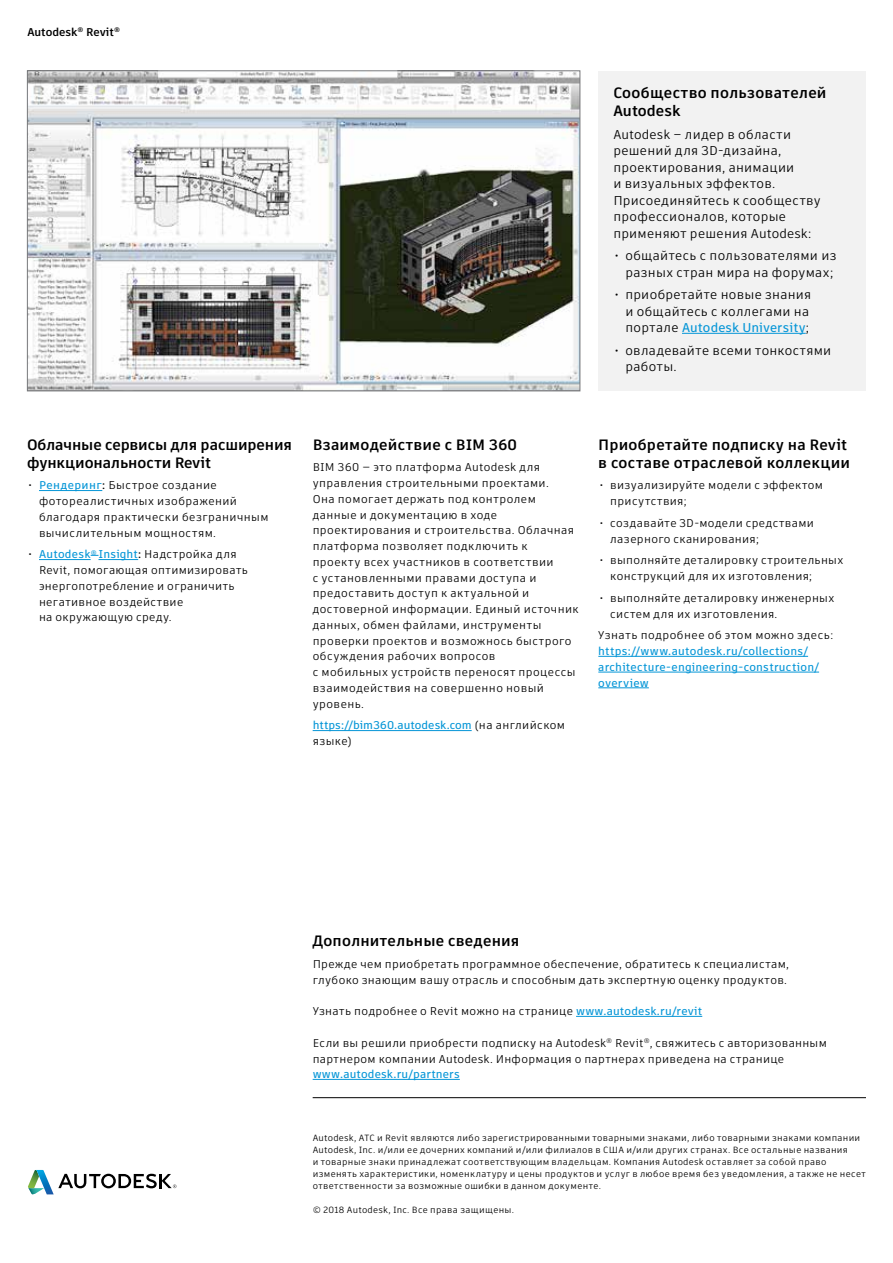
<style>
.page{position:relative;width:893px;height:1263px;background:#fff}
.page>*{position:absolute;margin:0;border:0;box-sizing:border-box;transform-origin:0 0}
.t1{font:700 15px/18px "Artifakt Element";letter-spacing:.015em;color:#000}
.t2{font:700 15px/18px "Artifakt Element";letter-spacing:-.005em;color:#000}
.t3{font:12.75px/16.5px "Artifakt Element";letter-spacing:.025em;color:#000}
.t4{font:11.25px/15.8px "Artifakt Element";letter-spacing:.04em;color:#000}
.t5{font:500 11.25px/15.8px "Artifakt Element";letter-spacing:.02em;color:#0696d7}
.t6{font:500 11.25px/15.8px "Artifakt Element";color:#0696d7}
.t7{font:700 11.25px "Artifakt Element";color:#000}
.t8{font:9px/12px "Artifakt Element";letter-spacing:.04em;color:#000}
.s1{font-weight:500;color:#0696d7}
.s2{font-weight:500}
.s3{font-weight:400;color:#000}
</style>
<div class="page">
<svg style="left:28px;top:1170px;width:148px;height:24px"></svg>
<hr style="left:576px;top:1016px;width:126px;height:1px;background:#0696d7">
<hr style="left:313px;top:1079px;width:147px;height:1px;background:#0696d7">
<hr style="left:313px;top:1097px;width:553px;height:1px;background:#000">
<img style="left:29px;top:72px;width:549px;height:317px">
<hr style="left:39px;top:490px;width:63px;height:1px;background:#0696d7">
<hr style="left:39px;top:559px;width:52px;height:1px;background:#0696d7">
<hr style="left:99px;top:559px;width:39px;height:1px;background:#0696d7">
<hr style="left:313px;top:730px;width:159px;height:1px;background:#0696d7">
<hr style="left:598px;top:656px;width:210px;height:1px;background:#0696d7">
<hr style="left:598px;top:672px;width:221px;height:1px;background:#0696d7">
<hr style="left:598px;top:687px;width:51px;height:1px;background:#0696d7">
<div style="left:598px;top:71px;width:268px;height:319px;background:#f2f2f2"></div>
<hr style="left:682px;top:333px;width:124px;height:1px;background:#0696d7">
<p class="t7" style="left:27px;top:24px;width:94px">Autodesk<sup>®</sup> Revit<sup>®</sup></p>
<h1 class="t1" style="left:613px;top:84px;width:215px">Сообщество пользователей<br>Autodesk</h1>
<p class="t3" style="left:613px;top:126px;width:209px">Autodesk – лидер в области решений для 3D-дизайна, проектирования, анимации<br>и визуальных эффектов.<br>Присоединяйтесь к сообществу профессионалов, которые применяют решения Autodesk:</p>
<p class="t3" style="left:615px;top:247px;width:223px;text-align:center">• общайтесь с пользователями из разных стран мира на форумах;</p>
<p class="t3" style="left:625px;top:286px;width:187px;text-indent:-11px">• приобретайте новые знания и общайтесь с коллегами на портале <span class="s1">Autodesk University</span>;</p>
<p class="t3" style="left:625px;top:342px;width:207px;text-indent:-11px">• овладевайте всеми тонкостями работы.</p>
<h1 class="t2" style="left:27px;top:435px;width:266px">Облачные сервисы для расширения функциональности Revit</h1>
<p class="t4" style="left:39px;top:478px;width:231px;text-indent:-10px">• <span class="s1">Рендеринг</span><span class="s2">:</span> Быстрое создание фотореалистичных изображений благодаря практически безграничным вычислительным мощностям.</p>
<p class="t4" style="left:39px;top:547px;width:211px;text-indent:-10px">• <span class="s1">Autodesk</span><sup>®</sup> <span class="s1">Insight</span><span class="s2">:</span> Надстройка для<br>Revit, помогающая оптимизировать энергопотребление и ограничить негативное воздействие<br>на окружающую среду.</p>
<h1 class="t1" style="left:313px;top:435px;width:206px">Взаимодействие с BIM 360</h1>
<p class="t4" style="left:313px;top:460px;width:267px">BIM 360 — это платформа Autodesk для управления строительными проектами.<br>Она помогает держать под контролем данные и документацию в ходе проектирования и строительства. Облачная платформа позволяет подключить к<br>проекту всех участников в соответствии<br>с установленными правами доступа и предоставить доступ к актуальной и достоверной информации. Единый источник данных, обмен файлами, инструменты проверки проектов и возможнось быстрого обсуждения рабочих вопросов<br>с мобильных устройств переносят процессы взаимодействия на совершенно новый уровень.</p>
<p class="t6" style="left:313px;top:718px;width:254px">https://bim360.autodesk.com <span class="s3">(на английском языке)</span></p>
<h1 class="t1" style="left:598px;top:435px;width:253px">Приобретайте подписку на Revit в составе отраслевой коллекции</h1>
<p class="t4" style="left:610px;top:478px;width:214px;text-indent:-10px">• визуализируйте модели с эффектом присутствия;</p>
<p class="t4" style="left:610px;top:515px;width:205px;text-indent:-10px">• создавайте 3D-модели средствами лазерного сканирования;</p>
<p class="t4" style="left:610px;top:553px;width:234px;text-indent:-10px">• выполняйте деталировку строительных конструкций для их изготовления;</p>
<p class="t4" style="left:610px;top:590px;width:225px;text-indent:-10px">• выполняйте деталировку инженерных систем для их изготовления.</p>
<p class="t4" style="left:598px;top:628px;width:236px">Узнать подробнее об этом можно здесь:</p>
<p class="t5" style="left:598px;top:643px;width:222px">https://www.autodesk.ru/collections/ architecture-engineering-construction/ overview</p>
<h1 class="t1" style="left:313px;top:932px;width:208px">Дополнительные сведения</h1>
<p class="t4" style="left:313px;top:956px;width:478px">Прежде чем приобретать программное обеспечение, обратитесь к специалистам, глубоко знающим вашу отрасль и способным дать экспертную оценку продуктов.</p>
<p class="t4" style="left:313px;top:1003px;width:391px">Узнать подробнее о Revit можно на странице <span class="s1">www.autodesk.ru/revit</span></p>
<p class="t4" style="left:313px;top:1035px;width:516px">Если вы решили приобрести подписку на Autodesk<sup>®</sup> Revit<sup>®</sup>, свяжитесь с авторизованным партнером компании Autodesk. Информация о партнерах приведена на странице</p>
<p class="t5" style="left:313px;top:1066px;width:149px">www.autodesk.ru/partners</p>
<p class="t8" style="left:313px;top:1131px;width:555px">Autodesk, ATC и Revit являются либо зарегистрированными товарными знаками, либо товарными знаками компании Autodesk, Inc. и/или ее дочерних компаний и/или филиалов в США и/или других странах. Все остальные названия<br>и товарные знаки принадлежат соответствующим владельцам. Компания Autodesk оставляет за собой право изменять характеристики, номенклатуру и цены продуктов и услуг в любое время без уведомления, а также не несет ответственности за возможные ошибки в данном документе.</p>
<p class="t8" style="left:313px;top:1203px;width:203px">© 2018 Autodesk, Inc. Все права защищены.</p>
</div>
